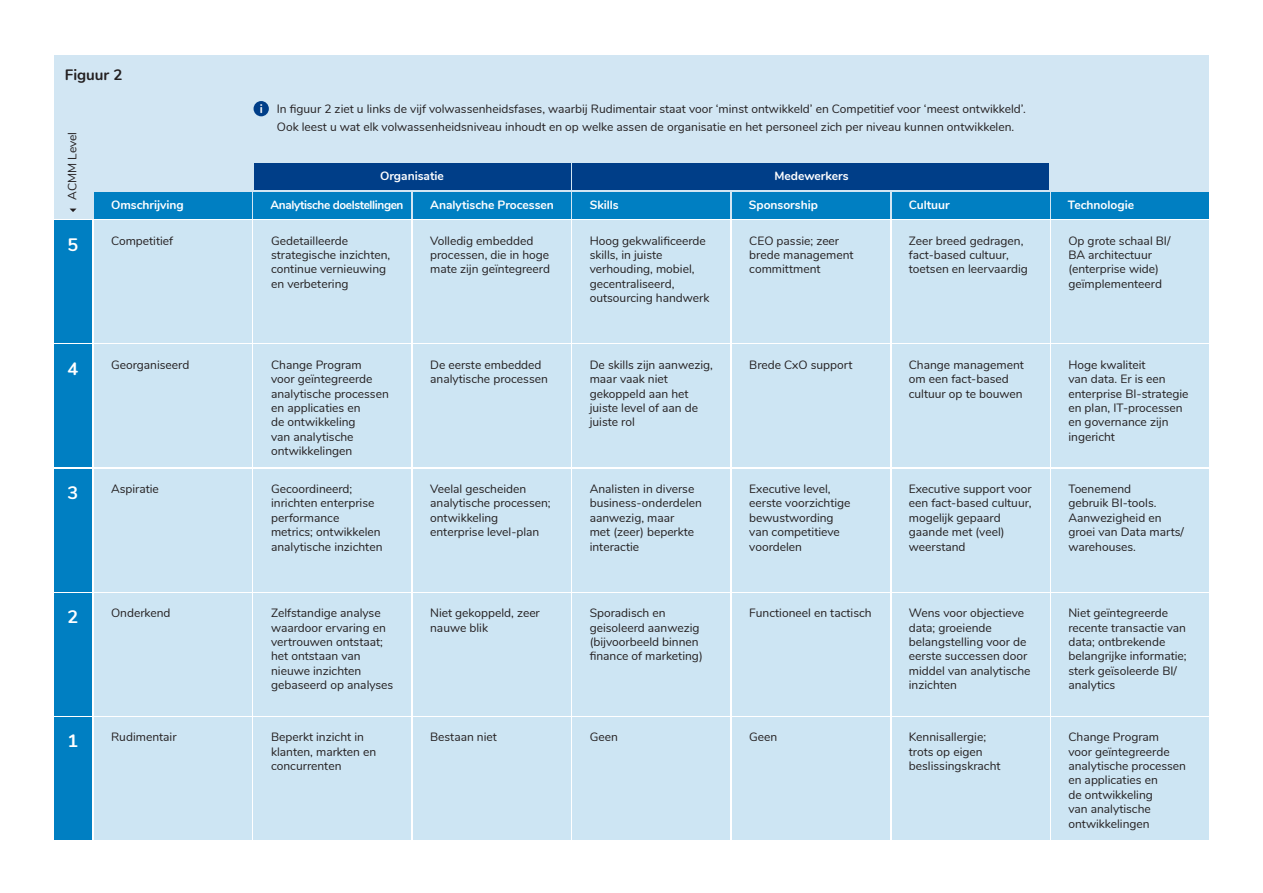
<style>
.page{position:relative;width:1263px;height:893px;background:#fff}
.page>*{position:absolute;margin:0;border:0;box-sizing:border-box;transform-origin:0 0}
.t1{font:700 18px "Nunito";color:#fff}
.t2{font:700 15px "Nunito";color:#231f20}
.t3{font:12px/14.4px "Nunito";color:#231f20}
.t4{font:700 12px "Nunito";color:#fff}
.t5{font:700 12px "Nunito";letter-spacing:-.03em;color:#fff}
</style>
<div class="page">
<div style="left:54px;top:55px;width:1155px;height:164px;background:#d2e6f3"></div>
<div style="left:254px;top:221px;width:157px;height:122px;background:#cde5f3"></div>
<div style="left:254px;top:192px;width:157px;height:27px;background:#007fc2"></div>
<div style="left:254px;top:163px;width:316px;height:27px;background:#003e88"></div>
<div style="left:573px;top:163px;width:476px;height:27px;background:#003e88"></div>
<div style="left:94px;top:221px;width:157px;height:122px;background:#cde5f3"></div>
<div style="left:54px;top:221px;width:38px;height:122px;background:#007fc2"></div>
<div style="left:94px;top:192px;width:157px;height:27px;background:#007fc2"></div>
<div style="left:254px;top:469px;width:157px;height:122px;background:#cde5f3"></div>
<div style="left:94px;top:469px;width:157px;height:122px;background:#cde5f3"></div>
<div style="left:54px;top:469px;width:38px;height:122px;background:#007fc2"></div>
<div style="left:254px;top:717px;width:157px;height:122px;background:#cde5f3"></div>
<div style="left:94px;top:717px;width:157px;height:122px;background:#cde5f3"></div>
<div style="left:54px;top:717px;width:38px;height:122px;background:#007fc2"></div>
<div style="left:254px;top:345px;width:157px;height:122px;background:#cde5f3"></div>
<div style="left:94px;top:345px;width:157px;height:122px;background:#cde5f3"></div>
<div style="left:54px;top:345px;width:38px;height:122px;background:#007fc2"></div>
<div style="left:254px;top:593px;width:157px;height:122px;background:#cde5f3"></div>
<div style="left:94px;top:593px;width:157px;height:122px;background:#cde5f3"></div>
<div style="left:54px;top:593px;width:38px;height:122px;background:#007fc2"></div>
<div style="left:413px;top:221px;width:157px;height:122px;background:#cde5f3"></div>
<div style="left:413px;top:192px;width:157px;height:27px;background:#007fc2"></div>
<div style="left:413px;top:469px;width:157px;height:122px;background:#cde5f3"></div>
<div style="left:413px;top:717px;width:157px;height:122px;background:#cde5f3"></div>
<div style="left:413px;top:345px;width:157px;height:122px;background:#cde5f3"></div>
<div style="left:413px;top:593px;width:157px;height:122px;background:#cde5f3"></div>
<div style="left:573px;top:221px;width:157px;height:122px;background:#cde5f3"></div>
<div style="left:573px;top:192px;width:157px;height:27px;background:#007fc2"></div>
<div style="left:573px;top:469px;width:157px;height:122px;background:#cde5f3"></div>
<div style="left:573px;top:717px;width:157px;height:122px;background:#cde5f3"></div>
<div style="left:573px;top:345px;width:157px;height:122px;background:#cde5f3"></div>
<div style="left:573px;top:593px;width:157px;height:122px;background:#cde5f3"></div>
<div style="left:732px;top:221px;width:158px;height:122px;background:#cde5f3"></div>
<div style="left:732px;top:192px;width:158px;height:27px;background:#007fc2"></div>
<div style="left:732px;top:469px;width:158px;height:122px;background:#cde5f3"></div>
<div style="left:732px;top:717px;width:158px;height:122px;background:#cde5f3"></div>
<div style="left:732px;top:345px;width:158px;height:122px;background:#cde5f3"></div>
<div style="left:732px;top:593px;width:158px;height:122px;background:#cde5f3"></div>
<div style="left:892px;top:221px;width:157px;height:122px;background:#cde5f3"></div>
<div style="left:892px;top:192px;width:157px;height:27px;background:#007fc2"></div>
<div style="left:892px;top:469px;width:157px;height:122px;background:#cde5f3"></div>
<div style="left:892px;top:717px;width:157px;height:122px;background:#cde5f3"></div>
<div style="left:892px;top:345px;width:157px;height:122px;background:#cde5f3"></div>
<div style="left:892px;top:593px;width:157px;height:122px;background:#cde5f3"></div>
<div style="left:1051px;top:221px;width:158px;height:122px;background:#cde5f3"></div>
<div style="left:1051px;top:192px;width:158px;height:27px;background:#007fc2"></div>
<div style="left:1051px;top:469px;width:158px;height:122px;background:#cde5f3"></div>
<div style="left:1051px;top:717px;width:158px;height:122px;background:#cde5f3"></div>
<div style="left:1051px;top:345px;width:158px;height:122px;background:#cde5f3"></div>
<div style="left:1051px;top:593px;width:158px;height:122px;background:#cde5f3"></div>
<svg style="left:70px;top:209px;width:6px;height:3px"></svg>
<div style="left:254px;top:101px;width:15px;height:15px;background:#003e88;border-radius:50%"></div>
<p class="t2" style="left:65px;top:63px;width:59px">Figuur 2</p>
<p class="t3" style="left:65px;top:199px;width:69px;rotate:-90deg">ACMM Level</p>
<p class="t1" style="left:68px;top:231px;width:12px">5</p>
<p class="t4" style="left:111px;top:196px;width:74px">Omschrijving</p>
<p class="t3" style="left:111px;top:233px;width:64px">Competitief</p>
<p class="t1" style="left:68px;top:355px;width:12px">4</p>
<p class="t3" style="left:111px;top:357px;width:80px">Georganiseerd</p>
<p class="t1" style="left:68px;top:479px;width:12px">3</p>
<p class="t3" style="left:111px;top:481px;width:49px">Aspiratie</p>
<p class="t1" style="left:68px;top:604px;width:12px">2</p>
<p class="t3" style="left:111px;top:605px;width:61px">Onderkend</p>
<p class="t1" style="left:68px;top:728px;width:12px">1</p>
<p class="t3" style="left:111px;top:729px;width:67px">Rudimentair</p>
<p class="t4" style="left:260px;top:100px;width:5px">i</p>
<p class="t3" style="left:277px;top:99px;width:750px;line-height:18px">In figuur 2 ziet u links de vijf volwassenheidsfases, waarbij Rudimentair staat voor ‘minst ontwikkeld’ en Competitief voor ‘meest ontwikkeld’.<br>Ook leest u wat elk volwassenheidsniveau inhoudt en op welke assen de organisatie en het personeel zich per niveau kunnen ontwikkelen.</p>
<p class="t4" style="left:380px;top:167px;width:65px">Organisatie</p>
<p class="t4" style="left:774px;top:167px;width:76px">Medewerkers</p>
<p class="t5" style="left:271px;top:196px;width:134px">Analytische doelstellingen</p>
<p class="t4" style="left:430px;top:196px;width:125px">Analytische Processen</p>
<p class="t4" style="left:590px;top:196px;width:31px">Skills</p>
<p class="t4" style="left:749px;top:196px;width:71px">Sponsorship</p>
<p class="t4" style="left:909px;top:196px;width:42px">Cultuur</p>
<p class="t4" style="left:1068px;top:196px;width:68px">Technologie</p>
<p class="t3" style="left:271px;top:233px;width:121px">Gedetailleerde strategische inzichten, continue vernieuwing en verbetering</p>
<p class="t3" style="left:430px;top:233px;width:121px">Volledig embedded processen, die in hoge mate zijn geïntegreerd</p>
<p class="t3" style="left:590px;top:233px;width:121px">Hoog gekwalificeerde skills, in juiste verhouding, mobiel, gecentraliseerd, outsourcing handwerk</p>
<p class="t3" style="left:749px;top:233px;width:106px">CEO passie; zeer brede management committment</p>
<p class="t3" style="left:909px;top:233px;width:121px">Zeer breed gedragen, fact-based cultuur, toetsen en leervaardig</p>
<p class="t3" style="left:1068px;top:233px;width:104px">Op grote schaal BI/<br>BA architectuur (enterprise wide) geïmplementeerd</p>
<p class="t3" style="left:271px;top:357px;width:119px">Change Program<br>voor geïntegreerde analytische processen en applicaties en<br>de ontwikkeling<br>van analytische ontwikkelingen</p>
<p class="t3" style="left:430px;top:357px;width:119px">De eerste embedded analytische processen</p>
<p class="t3" style="left:590px;top:357px;width:125px">De skills zijn aanwezig, maar vaak niet gekoppeld aan het juiste level of aan de juiste rol</p>
<p class="t3" style="left:749px;top:357px;width:105px">Brede CxO support</p>
<p class="t3" style="left:909px;top:357px;width:117px">Change management om een fact-based cultuur op te bouwen</p>
<p class="t3" style="left:1068px;top:357px;width:122px">Hoge kwaliteit<br>van data. Er is een enterprise BI-strategie en plan, IT-processen en governance zijn ingericht</p>
<p class="t3" style="left:271px;top:481px;width:113px">Gecoordineerd; inrichten enterprise performance metrics; ontwikkelen analytische inzichten</p>
<p class="t3" style="left:430px;top:481px;width:122px">Veelal gescheiden analytische processen; ontwikkeling enterprise level-plan</p>
<p class="t3" style="left:590px;top:481px;width:114px">Analisten in diverse business-onderdelen aanwezig, maar<br>met (zeer) beperkte interactie</p>
<p class="t3" style="left:749px;top:481px;width:103px">Executive level, eerste voorzichtige bewustwording van competitieve voordelen</p>
<p class="t3" style="left:909px;top:481px;width:124px">Executive support voor een fact-based cultuur, mogelijk gepaard gaande met (veel) weerstand</p>
<p class="t3" style="left:1068px;top:481px;width:117px">Toenemend<br>gebruik BI-tools.<br>Aanwezigheid en groei van Data marts/ warehouses.</p>
<p class="t3" style="left:271px;top:605px;width:124px">Zelfstandige analyse waardoor ervaring en vertrouwen ontstaat; het ontstaan van nieuwe inzichten gebaseerd op analyses</p>
<p class="t3" style="left:271px;top:729px;width:107px">Beperkt inzicht in klanten, markten en concurrenten</p>
<p class="t3" style="left:430px;top:605px;width:111px">Niet gekoppeld, zeer nauwe blik</p>
<p class="t3" style="left:590px;top:605px;width:115px">Sporadisch en geisoleerd aanwezig (bijvoorbeeld binnen finance of marketing)</p>
<p class="t3" style="left:749px;top:605px;width:124px">Functioneel en tactisch</p>
<p class="t3" style="left:909px;top:605px;width:123px">Wens voor objectieve data; groeiende belangstelling voor de eerste successen door middel van analytische inzichten</p>
<p class="t3" style="left:1068px;top:605px;width:120px">Niet geïntegreerde recente transactie van data; ontbrekende belangrijke informatie; sterk geïsoleerde BI/ analytics</p>
<p class="t3" style="left:430px;top:729px;width:68px">Bestaan niet</p>
<p class="t3" style="left:590px;top:729px;width:30px">Geen</p>
<p class="t3" style="left:749px;top:729px;width:30px">Geen</p>
<p class="t3" style="left:909px;top:729px;width:93px">Kennisallergie; trots op eigen beslissingskracht</p>
<p class="t3" style="left:1068px;top:729px;width:119px">Change Program<br>voor geïntegreerde analytische processen en applicaties en<br>de ontwikkeling<br>van analytische ontwikkelingen</p>
</div>
